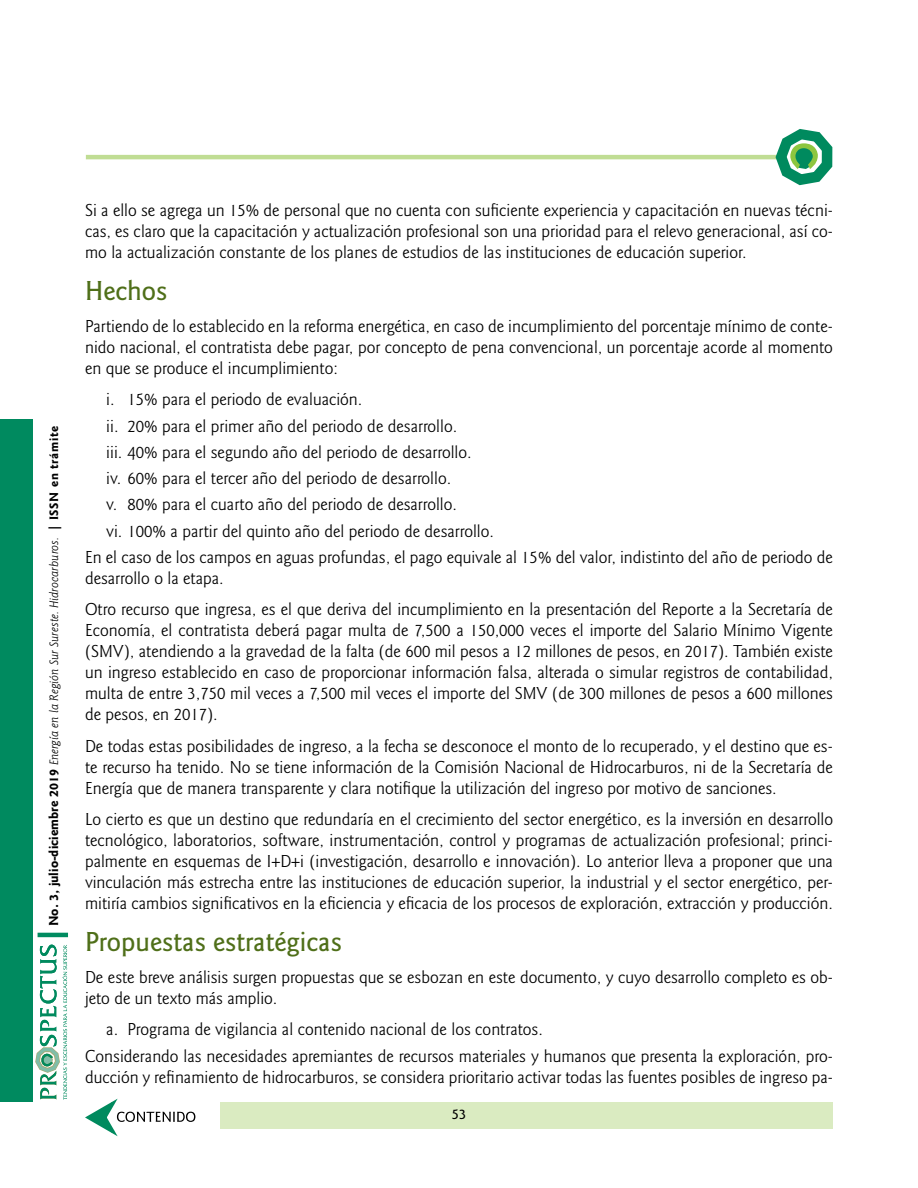
<style>
.page{position:relative;width:918px;height:1188px;background:#fff}
.page>*{position:absolute;margin:0;border:0;box-sizing:border-box;transform-origin:0 0}
.t1{font:500 28.5px "Goudy Sans Std";color:#4f6f19}
.t2{font:18px/21px "Goudy Sans Std";color:#000;text-align:justify}
.t3{font:500 15px "Goudy Sans Std";color:#000}
.t4{font:italic 12.75px "Goudy Sans Std";color:#000}
.t5{font:700 12.75px "Goudy Sans Std";letter-spacing:.05em;color:#000}
.s1{font-weight:700;font-style:normal;font-size:13.5px}
</style>
<div class="page">
<div style="left:85px;top:1103px;width:748px;height:26px;background:#daebc1"></div>
<hr style="left:86px;top:155px;width:695px;height:4px;background:#c0dd94">
<svg style="left:774px;top:129px;width:59px;height:57px"></svg>
<div style="left:0;top:420px;width:33px;height:682px;background:#008a5f"></div>
<hr style="left:38px;top:933px;width:30px;height:4px;background:#008b60">
<svg style="left:35px;top:945px;width:32px;height:155px"></svg>
<div style="left:72px;top:1099px;width:148px;height:38px;background:#fff"></div>
<svg style="left:85px;top:1098px;width:110px;height:39px"></svg>
<p class="t5" style="left:47px;top:531px;width:107px;rotate:-90deg">| ISSN en trámite</p>
<p class="t4" style="left:47px;top:926px;width:390px;rotate:-90deg"><span class="s1">No. 3, julio-diciembre 2019</span> Energía en la Región Sur Sureste. Hidrocarburos.</p>
<p class="t2" style="left:85px;top:200px;width:749px">Si a ello se agrega un 15% de personal que no cuenta con suficiente experiencia y capacitación en nuevas técni&shy;cas, es claro que la capacitación y actualización profesional son una prioridad para el relevo generacional, así co&shy;mo la actualización constante de los planes de estudios de las instituciones de educación superior.</p>
<h1 class="t1" style="left:85px;top:275px;width:84px">Hechos</h1>
<p class="t2" style="left:85px;top:316px;width:749px">Partiendo de lo establecido en la reforma energética, en caso de incumplimiento del porcentaje mínimo de conte&shy;nido nacional, el contratista debe pagar, por concepto de pena convencional, un porcentaje acorde al momento en que se produce el incumplimiento:</p>
<p class="t2" style="left:106px;top:389px;width:258px">i. 15% para el periodo de evaluación.</p>
<p class="t2" style="left:106px;top:415px;width:352px">ii. 20% para el primer año del periodo de desarrollo.</p>
<p class="t2" style="left:106px;top:442px;width:367px">iii. 40% para el segundo año del periodo de desarrollo.</p>
<p class="t2" style="left:106px;top:468px;width:346px">iv. 60% para el tercer año del periodo de desarrollo.</p>
<p class="t2" style="left:106px;top:494px;width:352px">v. 80% para el cuarto año del periodo de desarrollo.</p>
<p class="t2" style="left:106px;top:520px;width:389px">vi. 100% a partir del quinto año del periodo de desarrollo.</p>
<p class="t2" style="left:85px;top:547px;width:749px">En el caso de los campos en aguas profundas, el pago equivale al 15% del valor, indistinto del año de periodo de</p>
<p class="t2" style="left:85px;top:562px;width:749px;line-height:31.5px">desarrollo o la etapa.<br>Otro recurso que ingresa, es el que deriva del incumplimiento en la presentación del Reporte a la Secretaría de</p>
<p class="t2" style="left:85px;top:620px;width:749px">Economía, el contratista deberá pagar multa de 7,500 a 150,000 veces el importe del Salario Mínimo Vigente (SMV), atendiendo a la gravedad de la falta (de 600 mil pesos a 12 millones de pesos, en 2017). También existe un ingreso establecido en caso de proporcionar información falsa, alterada o simular registros de contabilidad, multa de entre 3,750 mil veces a 7,500 mil veces el importe del SMV (de 300 millones de pesos a 600 millones de pesos, en 2017).</p>
<p class="t2" style="left:85px;top:736px;width:749px">De todas estas posibilidades de ingreso, a la fecha se desconoce el monto de lo recuperado, y el destino que es&shy;te recurso ha tenido. No se tiene información de la Comisión Nacional de Hidrocarburos, ni de la Secretaría de Energía que de manera transparente y clara notifique la utilización del ingreso por motivo de sanciones.</p>
<p class="t2" style="left:85px;top:809px;width:750px">Lo cierto es que un destino que redundaría en el crecimiento del sector energético, es la inversión en desarrollo tecnológico, laboratorios, software, instrumentación, control y programas de actualización profesional; princi&shy;palmente en esquemas de I+D+i (investigación, desarrollo e innovación). Lo anterior lleva a proponer que una vinculación más estrecha entre las instituciones de educación superior, la industrial y el sector energético, per&shy;mitiría cambios significativos en la eficiencia y eficacia de los procesos de exploración, extracción y producción.</p>
<h1 class="t1" style="left:85px;top:926px;width:258px">Propuestas estratégicas</h1>
<p class="t2" style="left:85px;top:967px;width:749px">De este breve análisis surgen propuestas que se esbozan en este documento, y cuyo desarrollo completo es ob&shy;jeto de un texto más amplio.</p>
<p class="t2" style="left:85px;top:1017px;width:749px;line-height:26.2px;text-indent:21px">a. Programa de vigilancia al contenido nacional de los contratos.<br>Considerando las necesidades apremiantes de recursos materiales y humanos que presenta la exploración, pro-</p>
<p class="t2" style="left:85px;top:1066px;width:749px">ducción y refinamiento de hidrocarburos, se considera prioritario activar todas las fuentes posibles de ingreso pa-</p>
<p class="t3" style="left:452px;top:1106px;width:16px">53</p>
</div>
